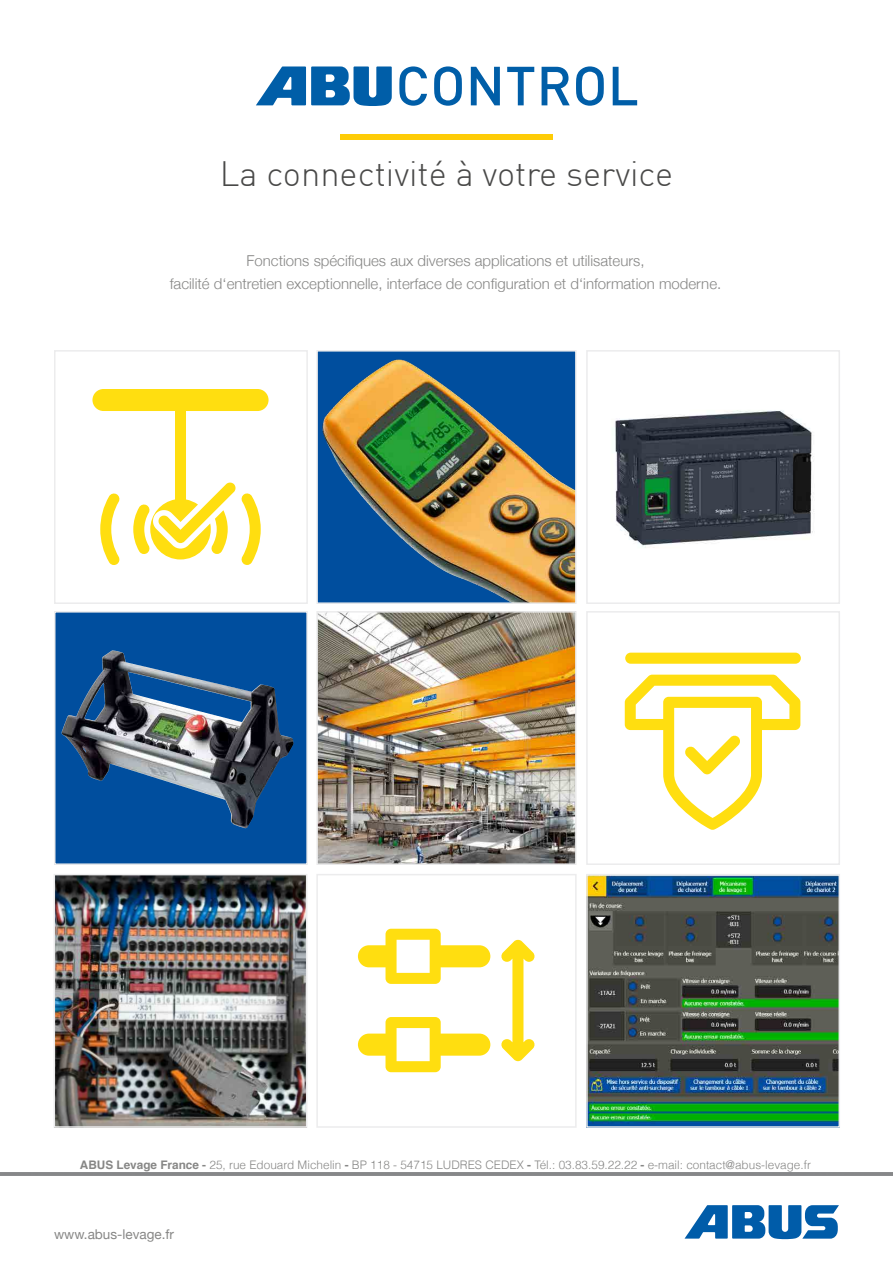
<style>
.page{position:relative;width:893px;height:1263px;background:#fff}
.page>*{position:absolute;margin:0;border:0;box-sizing:border-box;transform-origin:0 0}
.t1{font:300 34.5px "DIN";color:#494948}
.t2{font:300 15px/22.5px "Helvetica Neue";color:#878786;text-align:center}
.t3{font:13.5px "Helvetica Neue";color:#878786}
.t4{font:300 11.7px "Helvetica";color:#878786}
.s1{font-weight:700}
</style>
<div class="page">
<hr style="left:0;top:1172px;width:893px;height:4px;background:#898a8c">
<svg style="left:684px;top:1205px;width:155px;height:34px"></svg>
<img style="left:340px;top:135px;width:213px;height:4px">
<img style="left:57px;top:877px;width:247px;height:248px">
<div style="left:54px;top:874px;width:253px;height:254px;border:2px solid #ececed"></div>
<div style="left:54px;top:350px;width:254px;height:254px;border:2px solid #ececed"></div>
<div style="left:586px;top:611px;width:254px;height:254px;border:2px solid #ececed"></div>
<img style="left:319px;top:353px;width:255px;height:248px">
<div style="left:316px;top:350px;width:261px;height:254px;border:2px solid #ececed"></div>
<img style="left:615px;top:410px;width:199px;height:138px">
<div style="left:586px;top:350px;width:254px;height:254px;border:2px solid #ececed"></div>
<div style="left:316px;top:874px;width:261px;height:254px;border:2px solid #ececed"></div>
<svg style="left:57px;top:614px;width:248px;height:248px;background:#20568e"></svg>
<img style="left:94px;top:650px;width:18px;height:33px">
<div style="left:54px;top:611px;width:254px;height:254px;border:2px solid #ececed"></div>
<img style="left:319px;top:614px;width:255px;height:248px">
<div style="left:316px;top:611px;width:261px;height:254px;border:2px solid #ececed"></div>
<svg style="left:92px;top:389px;width:177px;height:176px"></svg>
<svg style="left:358px;top:1017px;width:132px;height:55px"></svg>
<svg style="left:358px;top:929px;width:132px;height:55px"></svg>
<svg style="left:501px;top:939px;width:34px;height:122px"></svg>
<div style="left:625px;top:653px;width:176px;height:11px;background:#ffde10;border-radius:6px"></div>
<svg style="left:625px;top:675px;width:175px;height:155px"></svg>
<svg style="left:256px;top:66px;width:381px;height:40px"></svg>
<img style="left:589px;top:877px;width:248px;height:248px">
<div style="left:586px;top:874px;width:254px;height:254px;border:2px solid #ececed"></div>
<h1 class="t1" style="left:220px;top:152px;width:455px">La connectivité à votre service</h1>
<p class="t2" style="left:170px;top:249px;width:553px">Fonctions spécifiques aux diverses applications et utilisateurs,<br>facilité d‘entretien exceptionnelle, interface de configuration et d‘information moderne.</p>
<p class="t4" style="left:80px;top:1155px;width:733px"><span class="s1">ABUS Levage France -</span> 25, rue Edouard Michelin <span class="s1">-</span> BP 118 - 54715 LUDRES CEDEX <span class="s1">-</span> Tél.: 03.83.59.22.22 <span class="s1">-</span> e-mail: contact@abus-levage.fr</p>
<p class="t3" style="left:54px;top:1223px;width:121px">www.abus-levage.fr</p>
</div>
